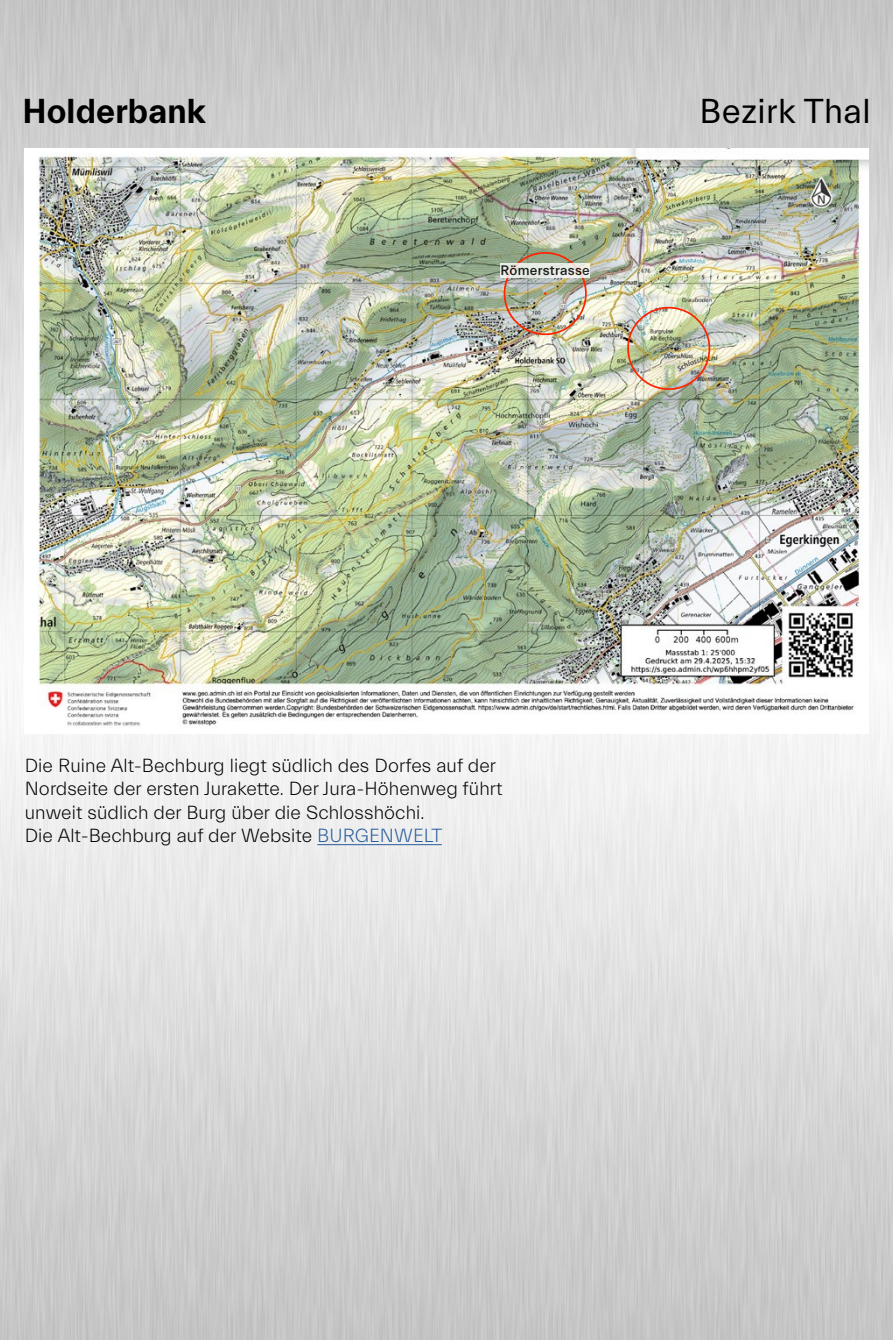
<style>
.page{position:relative;width:893px;height:1340px;background:#fff}
.page>*{position:absolute;margin:0;border:0;box-sizing:border-box;transform-origin:0 0}
.t1{font:700 35px "Everett";letter-spacing:.005em;color:#000}
.t2{font:35px "Everett";letter-spacing:.01em;color:#000}
.t3{font:300 19.25px/23.1px "Everett";letter-spacing:.005em;color:#000}
.t4{font:500 14px "Everett";letter-spacing:.02em;color:#000}
.s1{color:#275b9b}
</style>
<div class="page">
<img style="left:0;top:0;width:893px;height:1339px">
<img style="left:25px;top:149px;width:843px;height:584px">
<div style="left:627px;top:307px;width:83px;height:83px;border:2px solid #ff2500;border-radius:50%"></div>
<hr style="left:317px;top:844px;width:125px;height:1px;background:#275b9b">
<div style="left:504px;top:252px;width:83px;height:83px;border:2px solid #ff2500;border-radius:50%"></div>
<svg style="left:501px;top:263px;width:89px;height:15px"></svg>
<h1 class="t1" style="left:23px;top:92px;width:185px">Holderbank</h1>
<h1 class="t2" style="left:700px;top:93px;width:173px">Bezirk Thal</h1>
<p class="t4" style="left:501px;top:262px;width:91px">Römerstrasse</p>
<p class="t3" style="left:25px;top:754px;width:479px">Die Ruine Alt-Bechburg liegt südlich des Dorfes auf der Nordseite der ersten Jurakette. Der Jura-Höhenweg führt unweit südlich der Burg über die Schlosshöchi.<br>Die Alt-Bechburg auf der Website <span class="s1">BURGENWELT</span></p>
</div>
